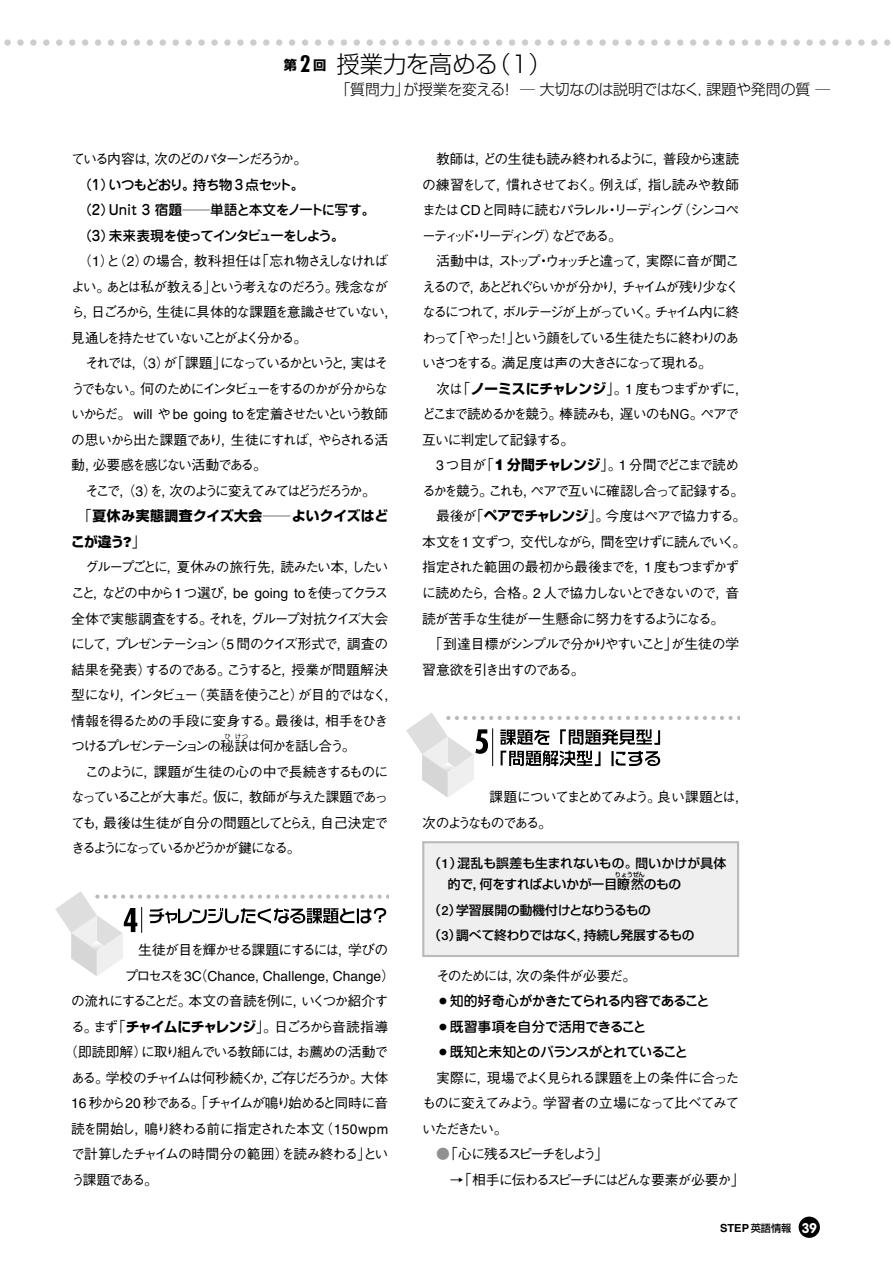
<style>
.page{position:relative;width:893px;height:1262px;background:#fff}
.page>*{position:absolute;margin:0;border:0;box-sizing:border-box;transform-origin:0 0}
.t1{font:300 23.4px "Shin Go";letter-spacing:-.005em;color:#000}
.t2{font:300 14.85px "Shin Go";letter-spacing:-.01em;color:#000}
.t3{font:500 13.8px/25.5px "Gothic BBB";letter-spacing:-.125em;color:#000;text-align:justify}
.t4{font:500 13.8px/25.5px "Jun 34";letter-spacing:-.09em;color:#000}
.t5{font:500 13.8px "Gothic BBB";letter-spacing:-.075em;color:#000}
.t6{font:500 13.8px "Gothic BBB";letter-spacing:-.08em;color:#000}
.t7{font:500 13.8px "Gothic BBB";letter-spacing:-.19em;color:#000}
.t8{font:500 13.8px "Gothic BBB";letter-spacing:-.065em;color:#000}
.t9{font:13.8px "Helvetica";color:#000}
.t10{font:500 13.8px "Gothic BBB";letter-spacing:-.15em;color:#000}
.t11{font:700 13.8px/25.5px "Shin Go";letter-spacing:.015em;color:#000}
.t12{font:500 13.8px "Gothic BBB";letter-spacing:-.17em;color:#000}
.t13{font:500 13.8px "Gothic BBB";letter-spacing:-.105em;color:#000}
.t14{font:500 13.8px "Gothic BBB";letter-spacing:-.06em;color:#000}
.t15{font:500 13.8px "Gothic BBB";letter-spacing:-.1em;color:#000}
.t16{font:500 13.8px "Jun 34";letter-spacing:-.06em;color:#000}
.t17{font:500 13.8px "Gothic BBB";letter-spacing:-.155em;color:#000}
.t18{font:500 13.8px "Jun 34";letter-spacing:-.025em;color:#000}
.t19{font:500 12.75px/21.3px "Shin Go";letter-spacing:-.005em;color:#000}
.t20{font:500 12.75px/25.5px "Shin Go";letter-spacing:-.035em;color:#000}
.t21{font:700 11.1px "Helvetica";color:#000}
.t22{font:500 6.9px "Gothic BBB";color:#000}
.t23{font:500 6.3px "Shin Go";letter-spacing:-.07em;color:#000}
.s1{font-weight:700;font-size:13.2px}
.s2{font-family:"Futura";font-weight:700;font-stretch:condensed;font-size:22.05px}
.s3{font-family:"Helvetica";font-weight:400}
.s4{font-family:"Gothic BBB";font-weight:500}
.s5{font-family:"Helvetica";font-weight:900}
.s6{font-family:"Shin Go";font-weight:700}
.s7{font-family:"Helvetica";font-weight:900;font-size:14.85px}
.s8{font-family:"Helvetica Neue"}
.s9{color:#909090}
.s10{font-family:"Shin Go";font-weight:500;font-size:10.2px}
.s11{font-family:"VAG Rounded";font-size:13.8px;color:#fff}
</style>
<div class="page">
<div style="left:798px;top:1216px;width:21px;height:21px;background:#000;border-radius:50%"></div>
<svg style="left:55px;top:891px;width:333px;height:85px"></svg>
<svg style="left:406px;top:713px;width:333px;height:85px"></svg>
<div style="left:424px;top:843px;width:313px;height:112px;background:#efefef"></div>
<div style="left:422px;top:841px;width:317px;height:116px;border:2px solid #bababa"></div>
<svg style="left:4px;top:39px;width:887px;height:7px"></svg>
<h1 class="t1" style="left:284px;top:56px;width:269px"><span class="s1">第</span> <span class="s2">2</span> <span class="s1">回</span> 授業力を高める（1）</h1>
<p class="t2" style="left:335px;top:84px;width:496px">「質問力」が授業を変える！ ― 大切なのは説明ではなく, 課題や発問の質 ―</p>
<p class="t17" style="left:71px;top:154px;width:237px">ている内容は<span class="s3">,</span> 次のどのパターンだろうか。</p>
<p class="t4" style="left:78px;top:173px;width:299px">（1）いつもどおり。持ち物 3 点セット。<br>（2）Unit 3 宿題―単語と本文をノートに写す。（3）未来表現を使ってインタビューをしよう。</p>
<p class="t3" style="left:71px;top:250px;width:318px;text-indent:7px">（<span class="s3">1</span>）と（<span class="s3">2</span>）の場合<span class="s3">,</span> 教科担任は「忘れ物さえしなければよい。あとは私が教える」という考えなのだろう。残念ながら<span class="s3">,</span> 日ごろから<span class="s3">,</span> 生徒に具体的な課題を意識させていない<span class="s3">,</span>見通しを持たせていないことがよく分かる。</p>
<p class="t3" style="left:71px;top:352px;width:318px;text-indent:14px">それでは<span class="s3">,</span>（<span class="s3">3</span>）が「課題」になっているかというと<span class="s3">,</span> 実はそうでもない。何のためにインタビューをするのかが分からないからだ。 <span class="s3">will</span> や<span class="s3">be going to</span>を定着させたいという教師の思いから出た課題であり<span class="s3">,</span> 生徒にすれば<span class="s3">,</span> やらされる活動<span class="s3">,</span> 必要感を感じない活動である。</p>
<p class="t7" style="left:85px;top:485px;width:292px">そこで<span class="s3">,</span>（<span class="s3">3</span>）を<span class="s3">,</span> 次のように変えてみてはどうだろうか。</p>
<p class="t11" style="left:71px;top:505px;width:318px;text-indent:7px"><span class="s4">「</span>夏休み実態調査クイズ大会―よいクイズはどこが違う<span class="s5">?</span><span class="s4">」</span></p>
<p class="t3" style="left:71px;top:556px;width:318px;text-indent:14px">グループごとに<span class="s3">,</span> 夏休みの旅行先<span class="s3">,</span> 読みたい本<span class="s3">,</span> したいこと<span class="s3">,</span> などの中から<span class="s3">1</span>つ選び<span class="s3">, be going to</span>を使ってクラス全体で実態調査をする。それを<span class="s3">,</span> グループ対抗クイズ大会にして<span class="s3">,</span> プレゼンテーション（<span class="s3">5</span> 問のクイズ形式で<span class="s3">,</span> 調査の結果を発表）するのである。こうすると<span class="s3">,</span> 授業が問題解決型になり<span class="s3">,</span> インタビュー（英語を使うこと）が目的ではなく<span class="s3">,</span>情報を得るための手段に変身する。最後は<span class="s3">,</span> 相手をひきつけるプレゼンテーションの秘訣は何かを話し合う。</p>
<p class="t22" style="left:224px;top:733px;width:8px">ひ</p>
<p class="t22" style="left:234px;top:733px;width:15px">けつ</p>
<p class="t3" style="left:71px;top:760px;width:318px;text-indent:14px">このように<span class="s3">,</span> 課題が生徒の心の中で長続きするものになっていることが大事だ。仮に<span class="s3">,</span> 教師が与えた課題であっても<span class="s3">,</span> 最後は生徒が自分の問題としてとらえ<span class="s3">,</span> 自己決定できるようになっているかどうかが鍵になる。</p>
<p class="t3" style="left:138px;top:939px;width:251px">生徒が目を輝かせる課題にするには<span class="s3">,</span> 学びの</p>
<p class="t9" style="left:124px;top:971px;width:272px"><span class="s4">プロセスを</span>3C<span class="s4">（</span>Chance, Challenge, Change<span class="s4">）</span></p>
<p class="t3" style="left:71px;top:990px;width:318px">の流れにすることだ。本文の音読を例に<span class="s3">,</span> いくつか紹介す</p>
<p class="t3" style="left:71px;top:1015px;width:318px">る。まず「<span class="s6">チャイムにチャレンジ</span>」。日ごろから音読指導</p>
<p class="t5" style="left:64px;top:1047px;width:325px">（即読即解）に取り組んでいる教師には<span class="s3">,</span> お薦めの活動で</p>
<p class="t12" style="left:71px;top:1072px;width:318px">ある。学校のチャイムは何秒続くか<span class="s3">,</span> ご存じだろうか。大体</p>
<p class="t10" style="left:71px;top:1098px;width:318px"><span class="s3">16</span> 秒から<span class="s3">20</span> 秒である。「チャイムが鳴り始めると同時に音</p>
<p class="t13" style="left:71px;top:1123px;width:318px">読を開始し<span class="s3">,</span> 鳴り終わる前に指定された本文（<span class="s3">150wpm</span></p>
<p class="t5" style="left:71px;top:1149px;width:318px">で計算したチャイムの時間分の範囲）を読み終わる」とい</p>
<p class="t3" style="left:71px;top:1168px;width:88px">う課題である。</p>
<p class="t3" style="left:422px;top:148px;width:318px;text-indent:14px">教師は<span class="s3">,</span> どの生徒も読み終われるように<span class="s3">,</span> 普段から速読の練習をして<span class="s3">,</span> 慣れさせておく。例えば<span class="s3">,</span> 指し読みや教師または <span class="s3">CD</span>と同時に読むパラレル・リーディング（シンコペーティッド・リーディング）などである。</p>
<p class="t3" style="left:422px;top:250px;width:318px;text-indent:14px">活動中は<span class="s3">,</span> ストップ・ウォッチと違って<span class="s3">,</span> 実際に音が聞こえるので<span class="s3">,</span> あとどれぐらいかが分かり<span class="s3">,</span> チャイムが残り少なくなるにつれて<span class="s3">,</span> ボルテージが上がっていく。チャイム内に終わって「やった！」という顔をしている生徒たちに終わりのあいさつをする。満足度は声の大きさになって現れる。</p>
<p class="t3" style="left:422px;top:378px;width:318px;text-indent:14px">次は「<span class="s6">ノーミスにチャレンジ</span>」。<span class="s3">1</span> 度もつまずかずに<span class="s3">,</span>どこまで読めるかを競う。棒読みも<span class="s3">,</span> 遅いのもＮＧ。ペアで互いに判定して記録する。</p>
<p class="t8" style="left:436px;top:460px;width:304px"><span class="s3">3</span> つ目が「<span class="s7">1</span> <span class="s6">分間チャレンジ</span>」。<span class="s3">1</span> 分間でどこまで読め</p>
<p class="t3" style="left:422px;top:480px;width:323px">るかを競う。これも<span class="s3">,</span> ペアで互いに確認し合って記録する。</p>
<p class="t6" style="left:436px;top:511px;width:311px">最後が「<span class="s6">ペアでチャレンジ</span>」。今度はペアで協力する。</p>
<p class="t3" style="left:422px;top:531px;width:325px">本文を<span class="s3">1</span> 文ずつ<span class="s3">,</span> 交代しながら<span class="s3">,</span> 間を空けずに読んでいく。</p>
<p class="t3" style="left:422px;top:556px;width:318px">指定された範囲の最初から最後までを<span class="s3">, 1</span> 度もつまずかず</p>
<p class="t3" style="left:422px;top:582px;width:318px">に読めたら<span class="s3">,</span> 合格。<span class="s3">2</span> 人で協力しないとできないので<span class="s3">,</span> 音</p>
<p class="t14" style="left:422px;top:613px;width:303px">読が苦手な生徒が一生懸命に努力をするようになる。</p>
<p class="t6" style="left:429px;top:638px;width:311px">「到達目標がシンプルで分かりやすいこと」が生徒の学</p>
<p class="t3" style="left:422px;top:658px;width:163px">習意欲を引き出すのである。</p>
<p class="t3" style="left:422px;top:786px;width:318px;text-indent:67px">課題についてまとめてみよう。良い課題とは<span class="s3">,</span>次のようなものである。</p>
<p class="t19" style="left:447px;top:853px;width:280px;text-indent:-19px">（<span class="s8">1</span>）混乱も誤差も生まれないもの。問いかけが具体的で<span class="s8">,</span> 何をすればよいかが一目瞭然のもの</p>
<p class="t23" style="left:615px;top:872px;width:32px">りょうぜん</p>
<p class="t20" style="left:428px;top:898px;width:267px">（<span class="s8">2</span>）学習展開の動機付けとなりうるもの<br>（<span class="s8">3</span>）調べて終わりではなく<span class="s8">,</span> 持続し発展するもの</p>
<p class="t8" style="left:436px;top:970px;width:201px">そのためには<span class="s3">,</span> 次の条件が必要だ。</p>
<p class="t16" style="left:436px;top:996px;width:275px">○知的好奇心がかきたてられる内容であること</p>
<p class="t18" style="left:436px;top:1021px;width:212px">○既習事項を自分で活用できること</p>
<p class="t4" style="left:436px;top:1041px;width:254px">○既知と未知とのバランスがとれていること</p>
<p class="t3" style="left:422px;top:1066px;width:318px;text-indent:14px">実際に<span class="s3">,</span> 現場でよく見られる課題を上の条件に合ったものに変えてみよう。学習者の立場になって比べてみていただきたい。</p>
<p class="t7" style="left:436px;top:1149px;width:173px"><span class="s9">●</span>「心に残るスピーチをしよう」</p>
<p class="t15" style="left:450px;top:1174px;width:296px">→「相手に伝わるスピーチにはどんな要素が必要か」</p>
<p class="t21" style="left:720px;top:1223px;width:98px">STEP <span class="s10">英語情報</span> <span class="s11">39</span></p>
</div>
